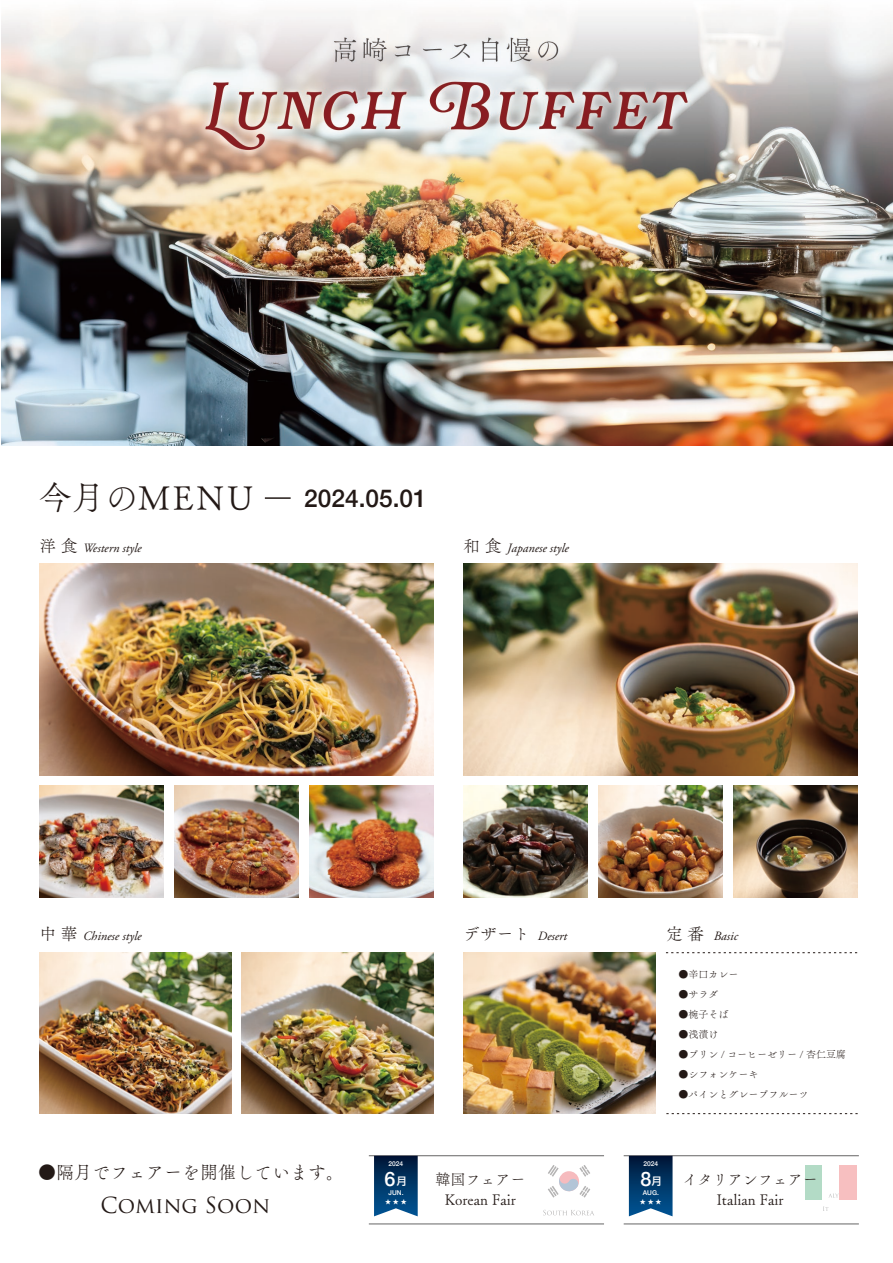
<style>
.page{position:relative;width:893px;height:1263px;background:#fff}
.page>*{position:absolute;margin:0;border:0;box-sizing:border-box;transform-origin:0 0}
.t1{font:33.45px "Tsuku A Old Min Pr 6 N L";letter-spacing:.05em;color:#231916}
.t2{font:500 24.45px "Helvetica Neue";color:#231916}
.t3{font:21.6px "Trajan Pro";color:#231916}
.t4{font:500 19.8px "Helvetica Neue";color:#fff}
.t5{font:18px "Tsuku A Old Min Pr 6 N L";color:#231916}
.t6{font:16.65px "Tsuku A Old Min Pr 6 N L";color:#231916}
.t7{font:15px/20.9px "Tsuku A Old Min Pr 6 N L";color:#231916;text-align:center}
.t8{font:italic 12.6px "Adobe Garamond Pro";color:#231916}
.t9{font:10.05px "Tsuku A Old Min Pr 6 N L";color:#231916}
.t10{font:500 6.6px "Helvetica Neue";color:#fff}
.t11{font:500 6px "Shin Go Pro";color:#fff}
.s1{font-family:"Tsuku A Old Min Pr 6 N L";font-style:normal;font-size:16.65px}
.s2{font-family:"Shin Go Pro";font-size:10.5px}
</style>
<div class="page">
<svg style="left:823px;top:1206px;width:5px;height:5px"></svg>
<svg style="left:805px;top:1165px;width:52px;height:35px"></svg>
<img style="left:40px;top:563px;width:394px;height:212px">
<img style="left:40px;top:786px;width:124px;height:112px">
<img style="left:175px;top:786px;width:124px;height:112px">
<img style="left:464px;top:563px;width:394px;height:212px">
<img style="left:598px;top:786px;width:125px;height:112px">
<img style="left:733px;top:786px;width:125px;height:112px">
<img style="left:40px;top:953px;width:191px;height:161px">
<img style="left:242px;top:953px;width:192px;height:161px">
<img style="left:464px;top:953px;width:191px;height:161px">
<svg style="left:666px;top:952px;width:192px;height:1px"></svg>
<svg style="left:666px;top:1113px;width:192px;height:1px"></svg>
<img style="left:309px;top:786px;width:125px;height:112px">
<img style="left:464px;top:786px;width:124px;height:112px">
<hr style="left:265px;top:497px;width:26px;height:2px;background:#231916">
<img style="left:2px;top:14px;width:891px;height:431px">
<hr style="left:369px;top:1223px;width:235px;height:1px;background:#666565">
<hr style="left:369px;top:1155px;width:235px;height:1px;background:#666565">
<svg style="left:548px;top:1165px;width:42px;height:32px"></svg>
<svg style="left:543px;top:1210px;width:51px;height:5px"></svg>
<svg style="left:374px;top:1156px;width:44px;height:60px;background:#11426f"></svg>
<hr style="left:624px;top:1223px;width:235px;height:1px;background:#666565">
<hr style="left:624px;top:1155px;width:235px;height:1px;background:#666565">
<svg style="left:629px;top:1156px;width:43px;height:60px;background:#0f416e"></svg>
<h1 class="t1" style="left:38px;top:469px;width:216px">今月のMENU</h1>
<h2 class="t2" style="left:304px;top:478px;width:124px">2024.05.01</h2>
<p class="t8" style="left:40px;top:540px;width:103px"><span class="s1">洋 食</span> Western style</p>
<p class="t8" style="left:464px;top:540px;width:107px"><span class="s1">和 食</span> Japanese style</p>
<p class="t8" style="left:40px;top:928px;width:103px"><span class="s1">中 華</span> Chinese style</p>
<p class="t8" style="left:464px;top:928px;width:105px"><span class="s1">デザート</span> Desert</p>
<h3 class="t6" style="left:666px;top:919px;width:39px">定 番</h3>
<p class="t9" style="left:678px;top:965px;width:61px">●辛口カレー</p>
<p class="t9" style="left:678px;top:985px;width:41px">●サラダ</p>
<p class="t9" style="left:678px;top:1005px;width:51px">●椀子そば</p>
<p class="t9" style="left:678px;top:1025px;width:41px">●浅漬け</p>
<p class="t9" style="left:678px;top:1045px;width:169px">●プリン / コーヒーゼリー / 杏仁豆腐</p>
<p class="t9" style="left:678px;top:1065px;width:81px">●シフォンケーキ</p>
<p class="t9" style="left:678px;top:1085px;width:131px">●パインとグレープフルーツ</p>
<p class="t8" style="left:714px;top:928px;width:26px">Basic</p>
<h3 class="t5" style="left:38px;top:1157px;width:307px">●隔月でフェアーを開催しています。</h3>
<h3 class="t3" style="left:100px;top:1191px;width:171px">COMING SOON</h3>
<p class="t10" style="left:388px;top:1158px;width:16px">2024</p>
<p class="t10" style="left:643px;top:1158px;width:16px">2024</p>
<h3 class="t4" style="left:385px;top:1163px;width:24px">6<span class="s2">月</span></h3>
<p class="t11" style="left:385px;top:1197px;width:23px">★★★</p>
<p class="t10" style="left:389px;top:1187px;width:16px">JUN.</p>
<p class="t7" style="left:435px;top:1168px;width:91px">韓国フェアー<br>Korean Fair</p>
<h3 class="t4" style="left:640px;top:1163px;width:23px">8<span class="s2">月</span></h3>
<p class="t10" style="left:643px;top:1187px;width:18px">AUG.</p>
<p class="t11" style="left:640px;top:1197px;width:23px">★★★</p>
<p class="t7" style="left:683px;top:1168px;width:136px">イタリアンフェアー<br>Italian Fair</p>
</div>
